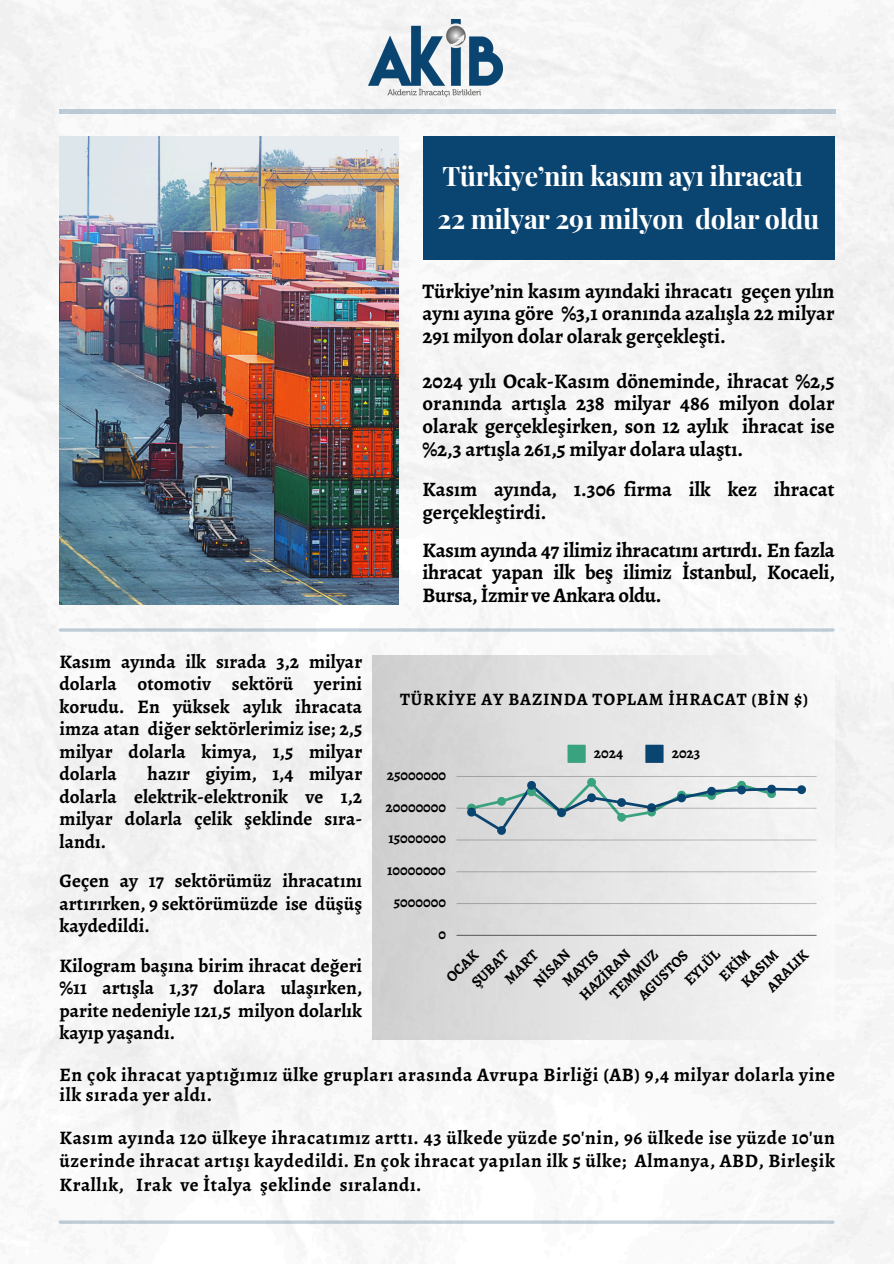
<style>
.page{position:relative;width:894px;height:1264px;background:#fff}
.page>*{position:absolute;margin:0;border:0;box-sizing:border-box;transform-origin:0 0}
.t1{font:700 26.85px/43.8px "Playfair Display";letter-spacing:-.015em;color:#fff}
.t2{font:700 20.7px/22.5px "Alegreya";color:#000;text-align:justify}
.t3{font:700 20.4px/22.5px "Alegreya";color:#000}
.t4{font:700 19.2px/22.5px "Alegreya";letter-spacing:.005em;color:#000;text-align:justify}
.t5{font:700 19.05px/23.7px "Alegreya";letter-spacing:.03em;color:#000}
.t6{font:700 17.4px "Alegreya";letter-spacing:.05em;color:#000}
.t7{font:700 15.15px/22.2px "Alegreya";color:#000}
</style>
<div class="page">
<div style="left:0;top:0;width:893px;height:1263px;background:#f5f5f5"></div>
<hr style="left:60px;top:110px;width:775px;height:3px;background:#0a4470">
<div style="left:372px;top:655px;width:462px;height:384px;background:linear-gradient(to right,#cfcfcf,#f8f8f8)"></div>
<svg style="left:567px;top:744px;width:18px;height:19px"></svg>
<svg style="left:645px;top:744px;width:18px;height:19px"></svg>
<svg style="left:467px;top:778px;width:338px;height:56px"></svg>
<hr style="left:456px;top:935px;width:360px;height:1px;background:#737373">
<hr style="left:456px;top:903px;width:360px;height:1px;background:#b0b0b0">
<hr style="left:456px;top:871px;width:360px;height:1px;background:#000;opacity:.25">
<hr style="left:456px;top:839px;width:360px;height:1px;background:#000;opacity:.25">
<hr style="left:456px;top:807px;width:360px;height:1px;background:#000;opacity:.25">
<hr style="left:456px;top:776px;width:360px;height:1px;background:#aeaeae">
<hr style="left:60px;top:628px;width:772px;height:3px;background:#0a4470">
<div style="left:422px;top:137px;width:412px;height:123px;background:#0a4470"></div>
<hr style="left:60px;top:1220px;width:772px;height:3px;background:#0a4470">
<img style="left:368px;top:20px;width:134px;height:76px">
<img style="left:60px;top:137px;width:338px;height:468px">
<p class="t1" style="left:437px;top:152px;width:383px">Türkiye’nin kasım ayı ihracatı<br>22 milyar 291 milyon dolar oldu</p>
<p class="t4" style="left:60px;top:650px;width:304px">Kasım ayında ilk sırada 3,2 milyar dolarla otomotiv sektörü yerini korudu. En yüksek aylık ihracata imza atan diğer sektörlerimiz ise; 2,5 milyar dolarla kimya, 1,5 milyar dolarla</p>
<p class="t4" style="left:60px;top:762px;width:304px;text-indent:88px">hazır giyim, 1,4 milyar dolarla elektrik-elektronik ve 1,2 milyar dolarla çelik şeklinde sıra&shy;landı.</p>
<h2 class="t4" style="left:60px;top:869px;width:304px">Geçen ay 17 sektörümüz ihracatını artırırken, 9 sektörümüzde ise düşüş kaydedildi.</h2>
<h2 class="t4" style="left:60px;top:954px;width:304px">Kilogram başına birim ihracat değeri %11 artışla 1,37 dolara ulaşırken, parite nedeniyle 121,5 milyon dolarlık kayıp yaşandı.</h2>
<h1 class="t2" style="left:422px;top:280px;width:413px">Türkiye’nin kasım ayındaki ihracatı geçen yılın aynı ayına göre %3,1 oranında azalışla 22 milyar 291 milyon dolar olarak gerçekleşti.</h1>
<h2 class="t2" style="left:422px;top:370px;width:413px">2024 yılı Ocak-Kasım döneminde, ihracat %2,5 oranında artışla 238 milyar 486 milyon dolar olarak gerçekleşirken, son 12 aylık ihracat ise %2,3 artışla 261,5 milyar dolara ulaştı.</h2>
<h2 class="t3" style="left:422px;top:478px;width:413px">Kasım ayında, 1.306 firma ilk kez ihracat gerçekleştirdi.</h2>
<h2 class="t2" style="left:422px;top:538px;width:413px">Kasım ayında 47 ilimiz ihracatını artırdı. En fazla ihracat yapan ilk beş ilimiz İstanbul, Kocaeli, Bursa, İzmir ve Ankara oldu.</h2>
<h2 class="t6" style="left:400px;top:687px;width:409px">TÜRKİYE AY BAZINDA TOPLAM İHRACAT (BİN $)</h2>
<p class="t7" style="left:386px;top:763px;width:61px">25000000</p>
<p class="t7" style="left:385px;top:795px;width:62px">20000000</p>
<p class="t7" style="left:388px;top:827px;width:59px">15000000</p>
<p class="t7" style="left:387px;top:859px;width:60px">10000000</p>
<p class="t7" style="left:393px;top:890px;width:54px">5000000</p>
<p class="t7" style="left:438px;top:922px;width:9px">0</p>
<p class="t7" style="left:593px;top:741px;width:31px">2024</p>
<p class="t7" style="left:671px;top:741px;width:30px">2023</p>
<p class="t7" style="left:556px;top:975px;width:69px;rotate:-45deg">MAYIS<br>HAZİRAN</p>
<p class="t7" style="left:678px;top:975px;width:45px;rotate:-45deg">EYLÜL</p>
<p class="t7" style="left:527px;top:976px;width:47px;rotate:-45deg">NİSAN</p>
<p class="t7" style="left:713px;top:970px;width:39px;rotate:-45deg">EKİM</p>
<p class="t7" style="left:440px;top:971px;width:40px;rotate:-45deg">OCAK</p>
<p class="t7" style="left:761px;top:981px;width:53px;rotate:-45deg">ARALIK</p>
<p class="t7" style="left:604px;top:988px;width:63px;rotate:-45deg">TEMMUZ</p>
<p class="t7" style="left:735px;top:976px;width:47px;rotate:-45deg">KASIM</p>
<p class="t7" style="left:499px;top:973px;width:42px;rotate:-45deg">MART</p>
<p class="t7" style="left:632px;top:989px;width:66px;rotate:-45deg">AGUSTOS</p>
<p class="t7" style="left:466px;top:976px;width:47px;rotate:-45deg">ŞUBAT</p>
<p class="t5" style="left:60px;top:1064px;width:776px;line-height:20.2px">En çok ihracat yaptığımız ülke grupları arasında Avrupa Birliği (AB) 9,4 milyar dolarla yine ilk sırada yer aldı.</p>
<p class="t5" style="left:60px;top:1125px;width:776px;text-align:justify">Kasım ayında 120 ülkeye ihracatımız arttı. 43 ülkede yüzde 50'nin, 96 ülkede ise yüzde 10'un üzerinde ihracat artışı kaydedildi. En çok ihracat yapılan ilk 5 ülke; Almanya, ABD, Birleşik Krallık, Irak ve İtalya şeklinde sıralandı.</p>
</div>
